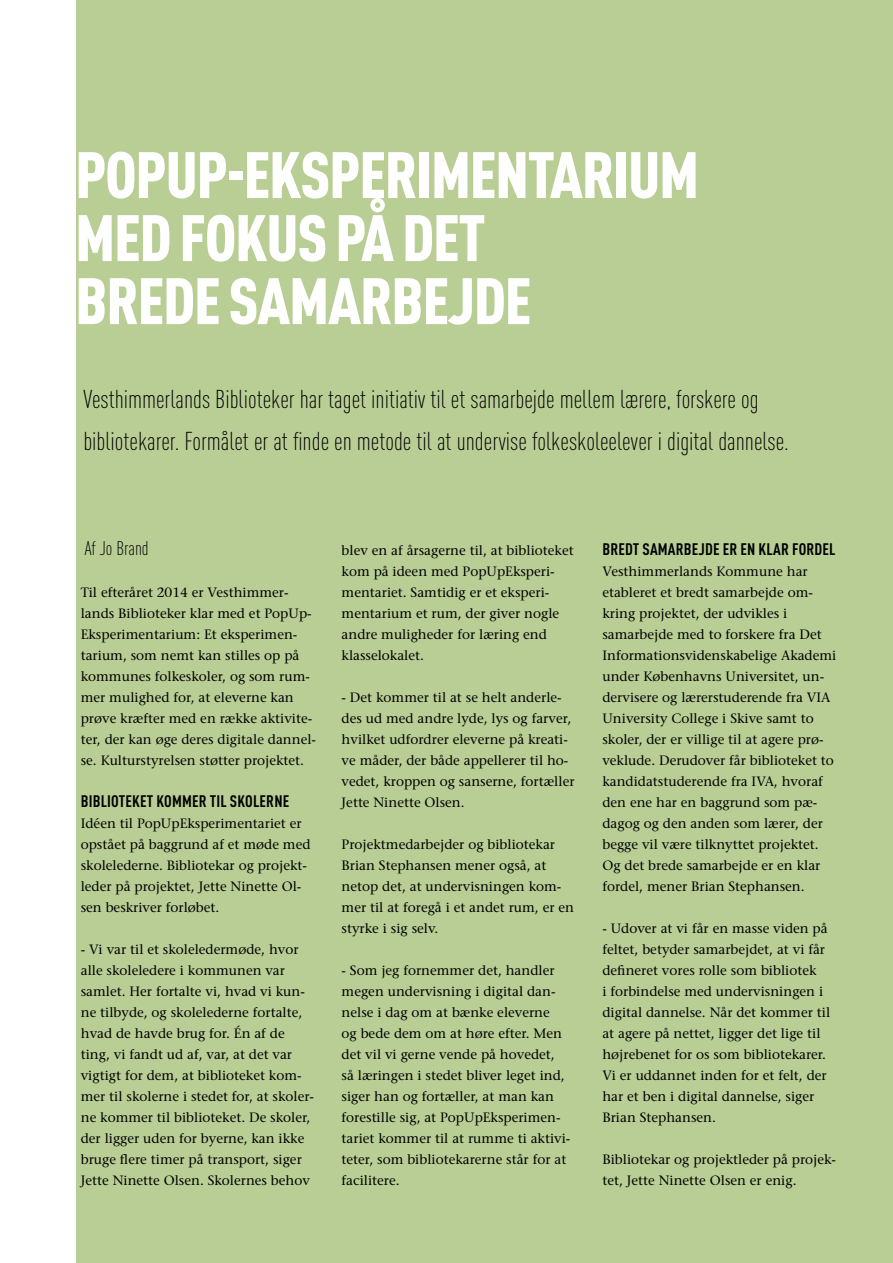
<style>
.page{position:relative;width:893px;height:1263px;background:#fff}
.page>*{position:absolute;margin:0;border:0;box-sizing:border-box;transform-origin:0 0}
.t1{font:900 condensed 64.5px/63px "DINOT";letter-spacing:-.02em;color:#fff}
.t2{font:300 condensed 25.5px/42px "DINOT";color:#000}
.t3{font:300 condensed 19.5px "DINOT";color:#000}
.t4{font:700 condensed 16.5px "DINOT";letter-spacing:.01em;color:#000}
.t5{font:500 13.5px/21px "Stone Serif Std";color:#000}
</style>
<div class="page">
<div style="left:77px;top:0;width:816px;height:1263px;background:#b9ce95"></div>
<h1 class="t1" style="left:75px;top:141px;width:625px">POPUP-EKSPERIMENTARIUM<br>MED FOKUS PÅ DET<br>BREDE SAMARBEJDE</h1>
<h2 class="t2" style="left:83px;top:377px;width:704px">Vesthimmerlands Biblioteker har taget initiativ til et samarbejde mellem lærere, forskere og bibliotekarer. Formålet er at finde en metode til at undervise folkeskoleelever i digital dannelse.</h2>
<h3 class="t3" style="left:85px;top:535px;width:66px">Af Jo Brand</h3>
<p class="t5" style="left:81px;top:582px;width:237px">Til efteråret 2014 er Vesthimmer&shy;lands Biblioteker klar med et PopUp-Eksperimentarium: Et eksperimen&shy;tarium, som nemt kan stilles op på kommunes folkeskoler, og som rum&shy;mer mulighed for, at eleverne kan prøve kræfter med en række aktivite&shy;ter, der kan øge deres digitale dannel&shy;se. Kulturstyrelsen støtter projektet.</p>
<p class="t4" style="left:81px;top:790px;width:210px">BIBLIOTEKET KOMMER TIL SKOLERNE</p>
<p class="t5" style="left:81px;top:813px;width:231px">Idéen til PopUpEksperimentariet er opstået på baggrund af et møde med skolelederne. Bibliotekar og projekt&shy;leder på projektet, Jette Ninette Ol&shy;sen beskriver forløbet.</p>
<p class="t5" style="left:81px;top:939px;width:235px">- Vi var til et skoleledermøde, hvor alle skoleledere i kommunen var samlet. Her fortalte vi, hvad vi kun&shy;ne tilbyde, og skolelederne fortalte, hvad de havde brug for. Én af de ting, vi fandt ud af, var, at det var vigtigt for dem, at biblioteket kom&shy;mer til skolerne i stedet for, at skoler&shy;ne kommer til biblioteket. De skoler, der ligger uden for byerne, kan ikke bruge flere timer på transport, siger Jette Ninette Olsen. Skolernes behov</p>
<p class="t5" style="left:342px;top:540px;width:234px">blev en af årsagerne til, at biblioteket kom på ideen med PopUpEksperi&shy;mentariet. Samtidig er et eksperi&shy;mentarium et rum, der giver nogle andre muligheder for læring end klasselokalet.</p>
<p class="t5" style="left:342px;top:687px;width:234px">- Det kommer til at se helt anderle&shy;des ud med andre lyde, lys og farver, hvilket udfordrer eleverne på kreati&shy;ve måder, der både appellerer til ho&shy;vedet, kroppen og sanserne, fortæller Jette Ninette Olsen.</p>
<p class="t5" style="left:342px;top:834px;width:234px">Projektmedarbejder og bibliotekar<br>Brian Stephansen mener også, at netop det, at undervisningen kom&shy;mer til at foregå i et andet rum, er en styrke i sig selv.</p>
<p class="t5" style="left:342px;top:960px;width:230px">- Som jeg fornemmer det, handler megen undervisning i digital dan&shy;nelse i dag om at bænke eleverne<br>og bede dem om at høre efter. Men det vil vi gerne vende på hovedet, så læringen i stedet bliver leget ind, siger han og fortæller, at man kan forestille sig, at PopUpEksperimen&shy;tariet kommer til at rumme ti aktivi&shy;teter, som bibliotekarerne står for at facilitere.</p>
<p class="t4" style="left:602px;top:538px;width:235px">BREDT SAMARBEJDE ER EN KLAR FORDEL</p>
<p class="t5" style="left:602px;top:561px;width:236px">Vesthimmerlands Kommune har etableret et bredt samarbejde om&shy;kring projektet, der udvikles i samarbejde med to forskere fra Det Informationsvidenskabelige Akademi under Københavns Universitet, un&shy;dervisere og lærerstuderende fra VIA University College i Skive samt to skoler, der er villige til at agere prø&shy;veklude. Derudover får biblioteket to kandidatstuderende fra IVA, hvoraf den ene har en baggrund som pæ&shy;dagog og den anden som lærer, der begge vil være tilknyttet projektet.<br>Og det brede samarbejde er en klar fordel, mener Brian Stephansen.</p>
<p class="t5" style="left:602px;top:918px;width:229px">- Udover at vi får en masse viden på feltet, betyder samarbejdet, at vi får defineret vores rolle som bibliotek<br>i forbindelse med undervisningen i digital dannelse. Når det kommer til at agere på nettet, ligger det lige til højrebenet for os som bibliotekarer.<br>Vi er uddannet inden for et felt, der har et ben i digital dannelse, siger Brian Stephansen.</p>
<p class="t5" style="left:602px;top:1149px;width:235px">Bibliotekar og projektleder på projek&shy;tet, Jette Ninette Olsen er enig.</p>
</div>
